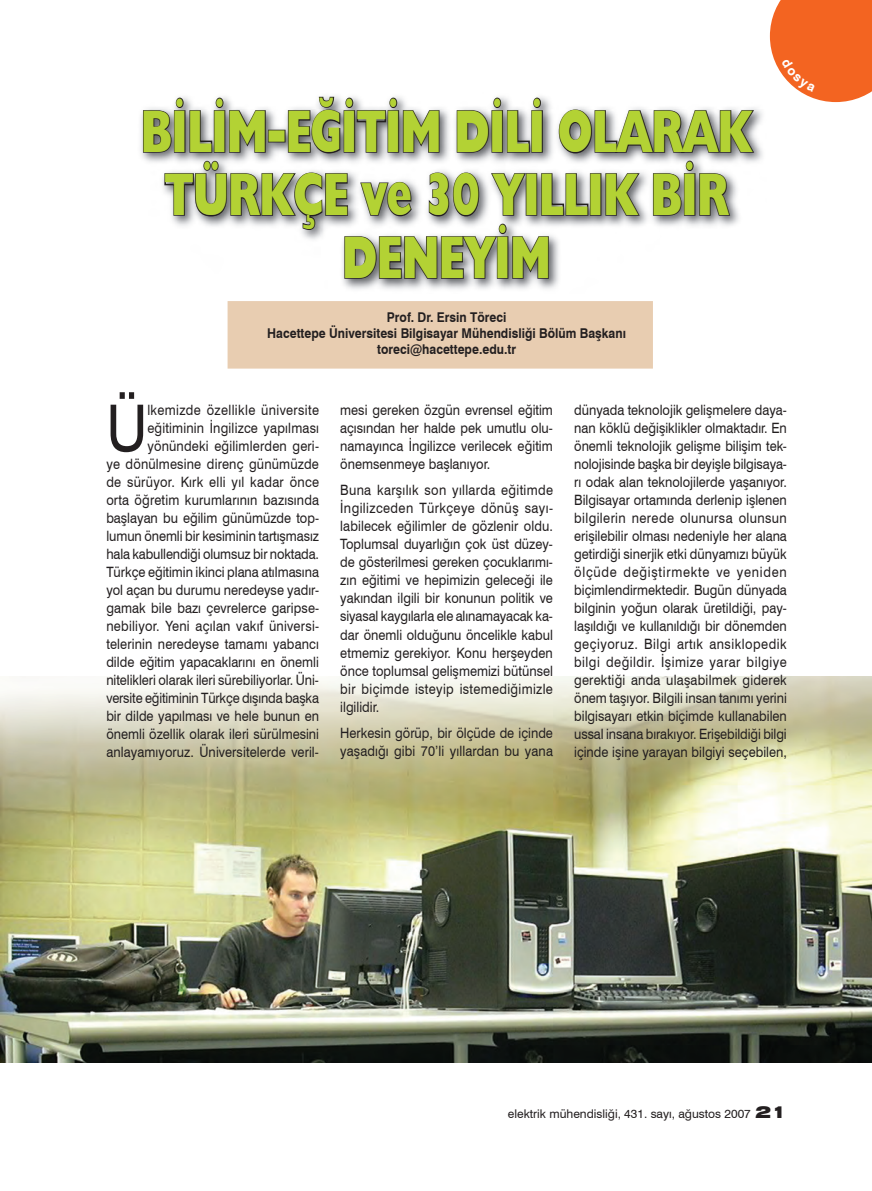
<style>
.page{position:relative;width:872px;height:1191px;background:#fff}
.page>*{position:absolute;margin:0;border:0;box-sizing:border-box;transform-origin:0 0}
.t1{font:64.2px "Swiss 721 BT";color:#231f20;scale:.9 1}
.t2{font:800 60px/63px "Humanist 521 BT";color:#b3d234;text-align:center;scale:.7 1}
.t3{font:14.25px/18px "Swiss 721 BT";color:#231f20;text-align:justify;scale:.9 1}
.t4{font:700 13.5px/16.2px "Swiss 721 BT";color:#231f20;text-align:center;scale:.9 1}
.t5{font:12px "Swiss 721 BT";color:#231f20}
.s1{font-weight:900;font-stretch:expanded;font-size:16.5px}
</style>
<div class="page">
<img style="left:0;top:676px;width:872px;height:386px">
<img style="left:140px;top:96px;width:623px;height:193px">
<svg style="left:142px;top:97px;width:124px;height:56px"></svg>
<div style="left:268px;top:130px;width:17px;height:12px;border:2px solid #231f20"></div>
<svg style="left:287px;top:96px;width:153px;height:58px"></svg>
<svg style="left:456px;top:97px;width:87px;height:56px"></svg>
<svg style="left:558px;top:109px;width:197px;height:45px;background:#8b8b8d"></svg>
<div style="left:590px;top:173px;width:11px;height:43px;border:2px solid #231f20"></div>
<svg style="left:604px;top:172px;width:37px;height:44px;background:#848587"></svg>
<svg style="left:652px;top:160px;width:79px;height:57px"></svg>
<svg style="left:164px;top:160px;width:425px;height:119px"></svg>
<div style="left:227px;top:301px;width:426px;height:67px;background:#e8cdb1"></div>
<svg style="left:770px;top:0;width:102px;height:102px;background:#f4763a"></svg>
<h2 class="t2" style="left:141px;top:99px;width:874px">BİLİM-EĞİTİM DİLİ OLARAK<br>TÜRKÇE ve 30 YILLIK BİR<br>DENEYİM</h2>
<p class="t4" style="left:267px;top:309px;width:400px">Prof. Dr. Ersin Töreci<br>Hacettepe Üniversitesi Bilgisayar Mühendisliği Bölüm Başkanı toreci@hacettepe.edu.tr</p>
<h1 class="t1" style="left:106px;top:389px;width:47px">Ü</h1>
<p class="t3" style="left:106px;top:401px;width:238px;text-align:right">lkemizde özellikle üniversite eğitiminin İngilizce yapılması yönündeki eğilimlerden geri-<br>ye dönülmesine direnç günümüzde de sürüyor. Kırk elli yıl kadar önce orta öğretim kurumlarının bazısında başlayan bu eğilim günümüzde top&shy;lumun önemli bir kesiminin tartışmasız hala kabullendiği olumsuz bir noktada.<br>Türkçe eğitimin ikinci plana atılmasına yol açan bu durumu neredeyse yadır&shy;gamak bile bazı çevrelerce garipse&shy;nebiliyor. Yeni açılan vakıf üniversi&shy;telerinin neredeyse tamamı yabancı dilde eğitim yapacaklarını en önemli nitelikleri olarak ileri sürebiliyorlar. Üni&shy;versite eğitiminin Türkçe dışında başka bir dilde yapılması ve hele bunun en önemli özellik olarak ileri sürülmesini anlayamıyoruz. Üniversitelerde veril-</p>
<p class="t3" style="left:340px;top:401px;width:238px">mesi gereken özgün evrensel eğitim açısından her halde pek umutlu olu&shy;namayınca İngilizce verilecek eğitim önemsenmeye başlanıyor.</p>
<p class="t3" style="left:340px;top:481px;width:238px">Buna karşılık son yıllarda eğitimde İngilizceden Türkçeye dönüş sayı&shy;labilecek eğilimler de gözlenir oldu.<br>Toplumsal duyarlığın çok üst düzey&shy;de gösterilmesi gereken çocuklarımı&shy;zın eğitimi ve hepimizin geleceği ile yakından ilgili bir konunun politik ve siyasal kaygılarla ele alınamayacak ka&shy;dar önemli olduğunu öncelikle kabul etmemiz gerekiyor. Konu herşeyden önce toplumsal gelişmemizi bütünsel bir biçimde isteyip istemediğimizle ilgilidir.</p>
<p class="t3" style="left:340px;top:724px;width:238px">Herkesin görüp, bir ölçüde de içinde yaşadığı gibi 70’li yıllardan bu yana</p>
<p class="t3" style="left:574px;top:401px;width:238px">dünyada teknolojik gelişmelere daya&shy;nan köklü değişiklikler olmaktadır. En önemli teknolojik gelişme bilişim tek&shy;nolojisinde başka bir deyişle bilgisaya&shy;rı odak alan teknolojilerde yaşanıyor.<br>Bilgisayar ortamında derlenip işlenen bilgilerin nerede olunursa olunsun erişilebilir olması nedeniyle her alana getirdiği sinerjik etki dünyamızı büyük ölçüde değiştirmekte ve yeniden biçimlendirmektedir. Bugün dünyada bilginin yoğun olarak üretildiği, pay&shy;laşıldığı ve kullanıldığı bir dönemden geçiyoruz. Bilgi artık ansiklopedik bilgi değildir. İşimize yarar bilgiye gerektiği anda ulaşabilmek giderek önem taşıyor. Bilgili insan tanımı yerini bilgisayarı etkin biçimde kullanabilen ussal insana bırakıyor. Erişebildiği bilgi içinde işine yarayan bilgiyi seçebilen,</p>
<p class="t5" style="left:508px;top:1106px;width:280px">elektrik mühendisliği, 431. sayı, ağustos 2007 <span class="s1">21</span></p>
</div>
